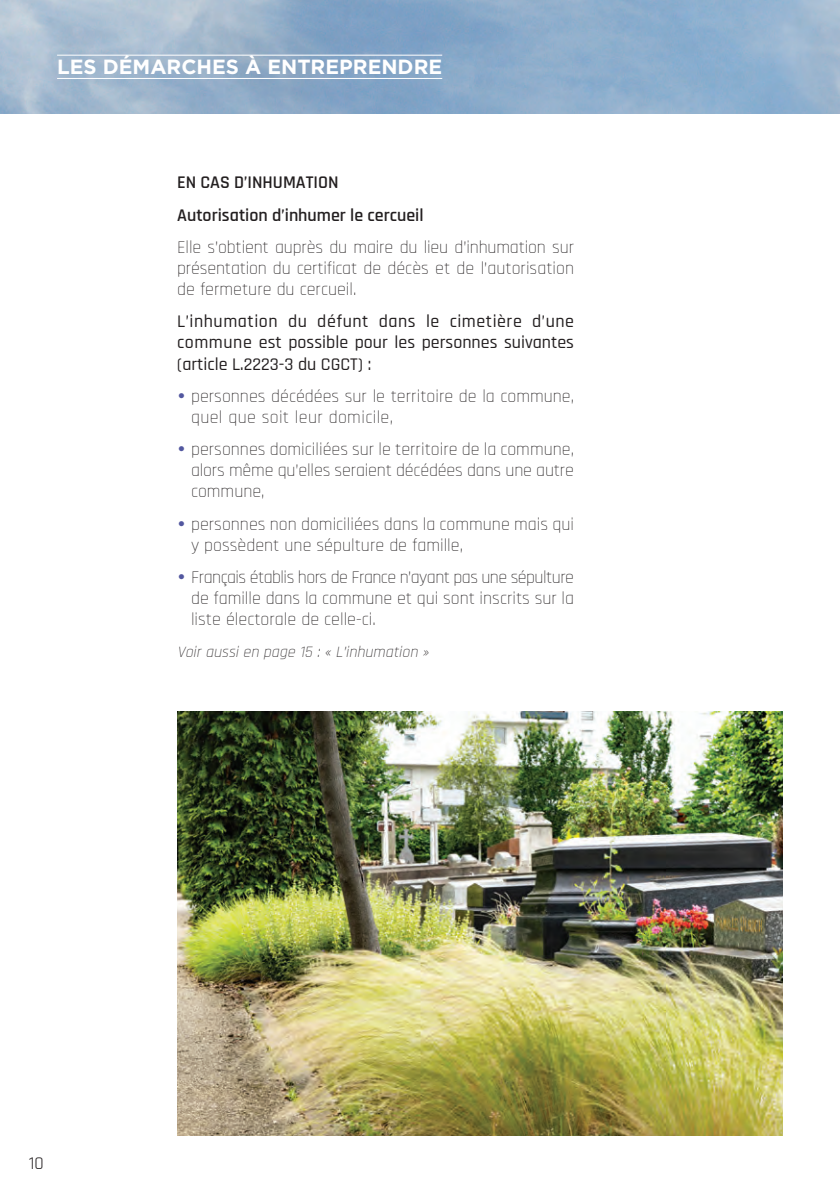
<style>
.page{position:relative;width:840px;height:1195px;background:#fff}
.page>*{position:absolute;margin:0;border:0;box-sizing:border-box;transform-origin:0 0}
.t1{font:700 20.4px "Gotham";color:#fff}
.t2{font:300 18px/21px "Rajdhani";color:#231f20;text-align:justify}
.t3{font:500 18px/21px "Rajdhani";color:#231f20;text-align:justify}
.t4{font:600 18px/32.4px "Rajdhani";color:#231f20}
.t5{font:18px "Rajdhani";color:#231f20}
.t6{font:italic 300 16px "Rajdhani";color:#231f20}
.s1{font-family:"Gotham";font-weight:500;color:#52579f}
</style>
<div class="page">
<img style="left:177px;top:711px;width:606px;height:423px">
<img style="left:0;top:0;width:840px;height:114px">
<hr style="left:57px;top:55px;width:385px;height:1px;background:#fff">
<hr style="left:57px;top:78px;width:385px;height:1px;background:#fff">
<p class="t1" style="left:57px;top:55px;width:387px">LES DÉMARCHES À ENTREPRENDRE</p>
<p class="t4" style="left:177px;top:167px;width:248px">EN CAS D’INHUMATION<br>Autorisation d’inhumer le cercueil</p>
<p class="t2" style="left:177px;top:237px;width:398px">Elle s’obtient auprès du maire du lieu d’inhumation sur présentation du certificat de décès et de l’autorisation de fermeture du cercueil.</p>
<p class="t3" style="left:177px;top:312px;width:398px">L’inhumation du défunt dans le cimetière d’une commune est possible pour les personnes suivantes (article L.2223-3 du CGCT) :</p>
<p class="t2" style="left:191px;top:386px;width:385px;text-indent:-14px"><span class="s1">•</span> personnes décédées sur le territoire de la commune, quel que soit leur domicile,</p>
<p class="t2" style="left:191px;top:439px;width:384px;text-indent:-14px"><span class="s1">•</span> personnes domiciliées sur le territoire de la commune, alors même qu’elles seraient décédées dans une autre commune,</p>
<p class="t2" style="left:191px;top:514px;width:384px;text-indent:-14px"><span class="s1">•</span> personnes non domiciliées dans la commune mais qui y possèdent une sépulture de famille,</p>
<p class="t2" style="left:191px;top:567px;width:385px;text-indent:-14px"><span class="s1">•</span> Français établis hors de France n’ayant pas une sépulture de famille dans la commune et qui sont inscrits sur la liste électorale de celle-ci.</p>
<p class="t6" style="left:177px;top:643px;width:257px">Voir aussi en page 15 : « L’inhumation »</p>
<p class="t5" style="left:29px;top:1152px;width:16px">10</p>
</div>
